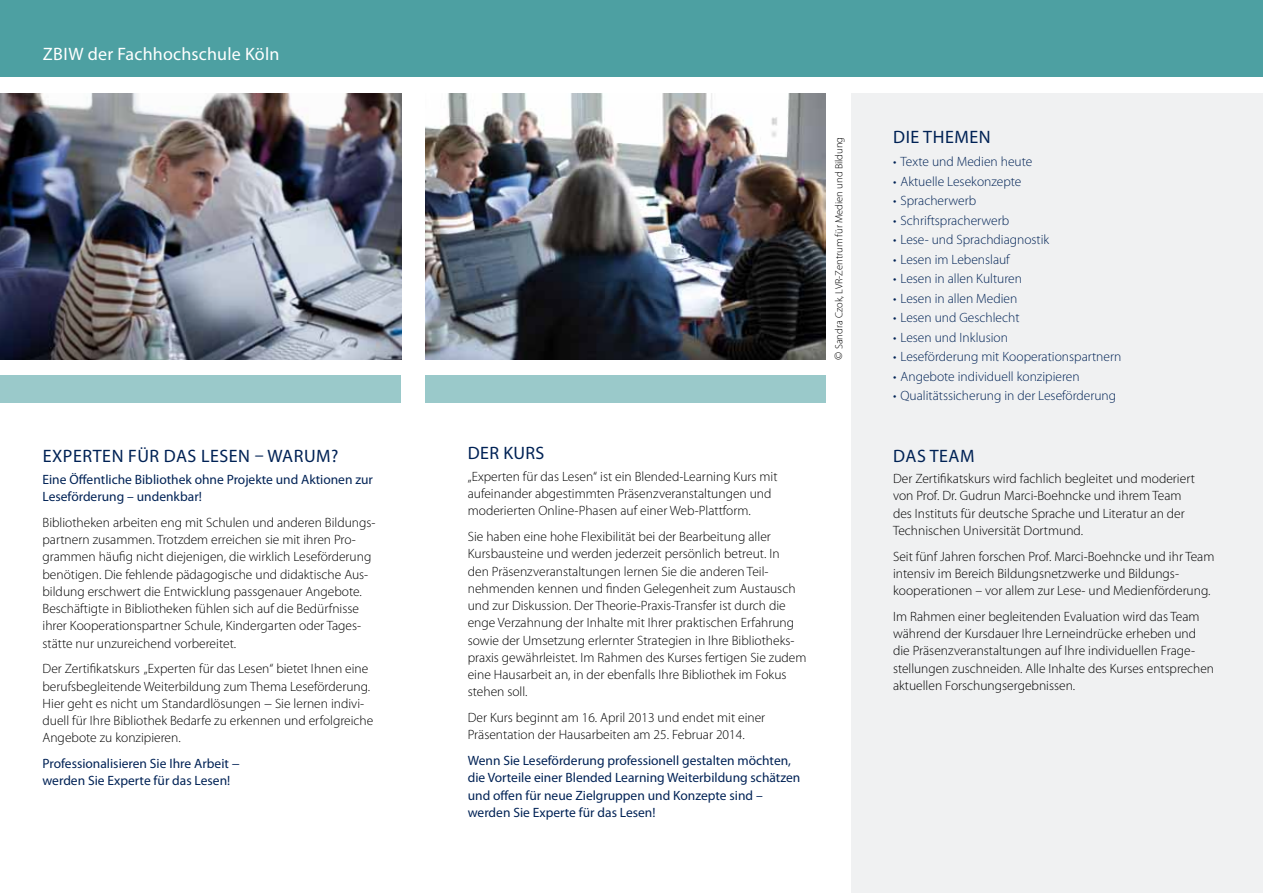
<style>
.page{position:relative;width:1263px;height:893px;background:#fff}
.page>*{position:absolute;margin:0;border:0;box-sizing:border-box;transform-origin:0 0}
.t1{font:18px "Myriad Pro";letter-spacing:.03em;color:#025}
.t2{font:18px "Myriad Pro";letter-spacing:.01em;color:#fff}
.t3{font:300 13.5px/17.2px "Myriad Pro";color:#000}
.t4{font:13.5px/17.2px "Myriad Pro";color:#025}
.t5{font:300 13.5px "Myriad Pro";color:#025}
.t6{font:300 10.5px "Myriad Pro";color:#000}
.s1{font-size:12px}
</style>
<div class="page">
<div style="left:850px;top:93px;width:413px;height:800px;background:#edeeef"></div>
<div style="left:0;top:0;width:1263px;height:87px;background:#4da0a2"></div>
<div style="left:0;top:78px;width:1263px;height:13px;background:#fff"></div>
<img style="left:0;top:93px;width:401px;height:267px">
<img style="left:425px;top:93px;width:400px;height:267px">
<div style="left:0;top:376px;width:401px;height:27px;background:#9ac9ca"></div>
<div style="left:425px;top:376px;width:400px;height:27px;background:#9ac9ca"></div>
<h1 class="t2" style="left:43px;top:43px;width:238px">ZBIW der Fachhochschule Köln</h1>
<h1 class="t1" style="left:43px;top:445px;width:297px">Experten für das Lesen – warum?</h1>
<p class="t4" style="left:43px;top:470px;width:332px">Eine Öffentliche Bibliothek ohne Projekte und Aktionen zur<br>Leseförderung – undenkbar!</p>
<p class="t3" style="left:43px;top:514px;width:334px">Bibliotheken arbeiten eng mit Schulen und anderen Bildungs‑ partnern zusammen. Trotzdem erreichen sie mit ihren Pro&shy;grammen häufig nicht diejenigen, die wirklich Leseförderung benötigen. Die fehlende pädagogische und didaktische Aus‑ bildung erschwert die Entwicklung passgenauer Angebote.<br>Beschäftigte in Bibliotheken fühlen sich auf die Bedürfnisse ihrer Kooperationspartner Schule, Kindergarten oder Tages&shy;stätte nur unzureichend vorbereitet.</p>
<p class="t3" style="left:43px;top:660px;width:332px">Der Zertifikatskurs „Experten für das Lesen“ bietet Ihnen eine berufsbegleitende Weiterbildung zum Thema Leseförderung.<br>Hier geht es nicht um Standardlösungen − Sie lernen indivi&shy;duell für Ihre Bibliothek Bedarfe zu erkennen und erfolgreiche Angebote zu konzipieren.</p>
<p class="t4" style="left:43px;top:755px;width:199px">Professionalisieren Sie Ihre Arbeit − werden Sie Experte für das Lesen!</p>
<p class="t6" style="left:833px;top:360px;width:224px;rotate:-90deg"><span class="s1">©</span> Sandra Czok, LVR-Zentrum für Medien und Bildung</p>
<h1 class="t1" style="left:468px;top:442px;width:78px">Der Kurs</h1>
<p class="t3" style="left:468px;top:468px;width:311px">„Experten für das Lesen“ ist ein Blended-Learning Kurs mit aufeinander abgestimmten Präsenzveranstaltungen und moderierten Online-Phasen auf einer Web-Plattform.</p>
<p class="t3" style="left:468px;top:528px;width:340px">Sie haben eine hohe Flexibilität bei der Bearbeitung aller Kursbausteine und werden jederzeit persönlich betreut. In<br>den Präsenzveranstaltungen lernen Sie die anderen Teil&shy;nehmenden kennen und finden Gelegenheit zum Austausch und zur Diskussion. Der Theorie-Praxis-Transfer ist durch die enge Verzahnung der Inhalte mit Ihrer praktischen Erfahrung sowie der Umsetzung erlernter Strategien in Ihre Bibliotheks‑ praxis gewährleistet. Im Rahmen des Kurses fertigen Sie zudem eine Hausarbeit an, in der ebenfalls Ihre Bibliothek im Fokus stehen soll.</p>
<p class="t3" style="left:468px;top:709px;width:299px">Der Kurs beginnt am 16. April 2013 und endet mit einer<br>Präsentation der Hausarbeiten am 25. Februar 2014.</p>
<p class="t4" style="left:468px;top:752px;width:334px">Wenn Sie Leseförderung professionell gestalten möchten, die Vorteile einer Blended Learning Weiterbildung schätzen und offen für neue Zielgruppen und Konzepte sind – werden Sie Experte für das Lesen!</p>
<h1 class="t1" style="left:893px;top:125px;width:99px">Die themen</h1>
<p class="t5" style="left:893px;top:154px;width:141px">• Texte und Medien heute</p>
<p class="t5" style="left:893px;top:174px;width:130px">• Aktuelle Lesekonzepte</p>
<p class="t5" style="left:893px;top:193px;width:85px">• Spracherwerb</p>
<p class="t5" style="left:893px;top:213px;width:118px">• Schriftspracherwerb</p>
<p class="t5" style="left:893px;top:232px;width:158px">• Lese- und Sprachdiagnostik</p>
<p class="t5" style="left:893px;top:252px;width:118px">• Lesen im Lebenslauf</p>
<p class="t5" style="left:893px;top:271px;width:130px">• Lesen in allen Kulturen</p>
<p class="t5" style="left:893px;top:291px;width:126px">• Lesen in allen Medien</p>
<p class="t5" style="left:893px;top:310px;width:128px">• Lesen und Geschlecht</p>
<p class="t5" style="left:893px;top:330px;width:116px">• Lesen und Inklusion</p>
<p class="t5" style="left:893px;top:349px;width:230px">• Leseförderung mit Kooperationspartnern</p>
<p class="t5" style="left:893px;top:369px;width:188px">• Angebote individuell konzipieren</p>
<p class="t5" style="left:893px;top:388px;width:225px">• Qualitätssicherung in der Leseförderung</p>
<h1 class="t1" style="left:893px;top:444px;width:83px">Das Team</h1>
<p class="t3" style="left:893px;top:470px;width:303px">Der Zertifikatskurs wird fachlich begleitet und moderiert von Prof. Dr. Gudrun Marci-Boehncke und ihrem Team des Instituts für deutsche Sprache und Literatur an der Technischen Universität Dortmund.</p>
<p class="t3" style="left:893px;top:548px;width:323px">Seit fünf Jahren forschen Prof. Marci-Boehncke und ihr Team intensiv im Bereich Bildungsnetzwerke und Bildungs&shy;kooperationen – vor allem zur Lese- und Medienförderung.</p>
<p class="t3" style="left:893px;top:608px;width:323px">Im Rahmen einer begleitenden Evaluation wird das Team während der Kursdauer Ihre Lerneindrücke erheben und die Präsenzveranstaltungen auf Ihre individuellen Frage‑ stellungen zuschneiden. Alle Inhalte des Kurses entsprechen aktuellen Forschungsergebnissen.</p>
</div>
